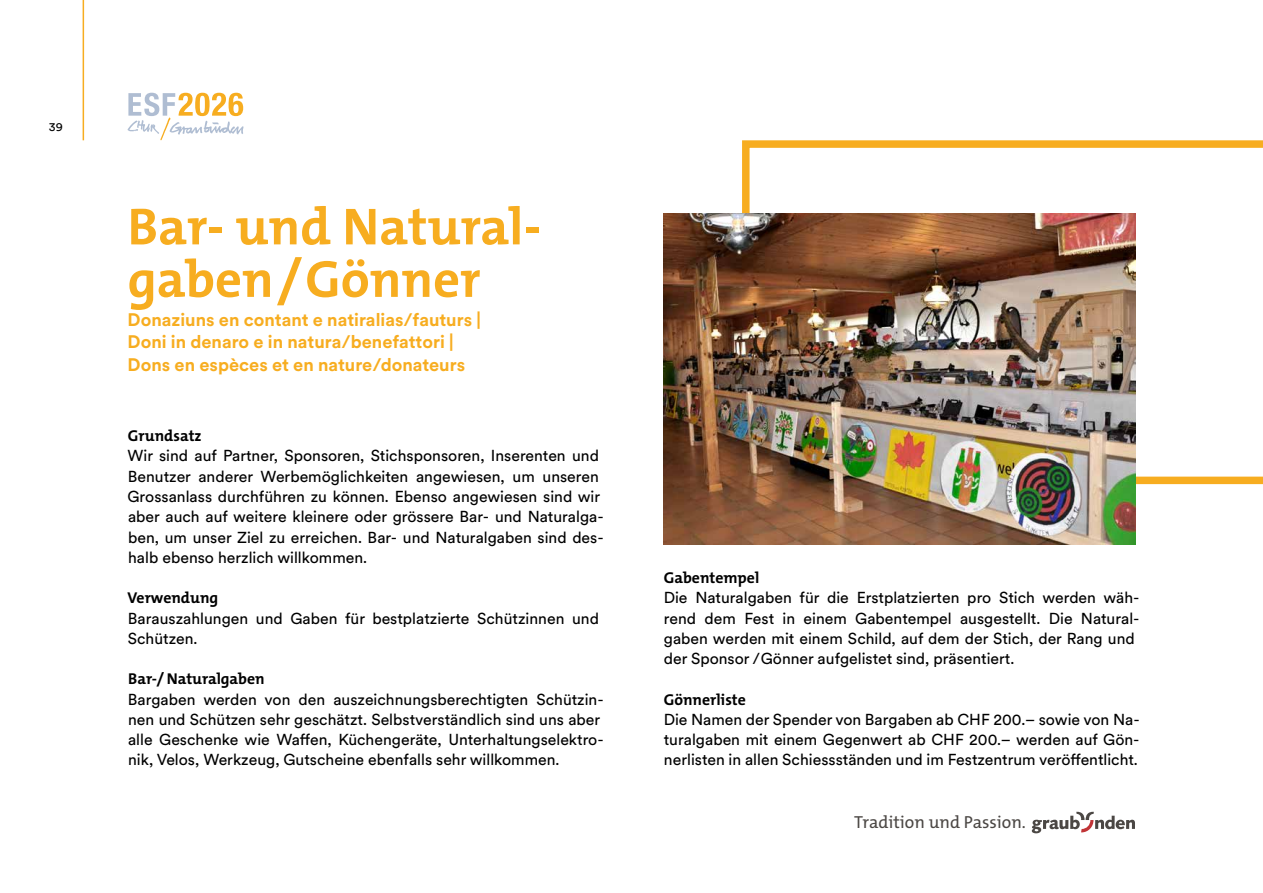
<style>
.page{position:relative;width:1263px;height:893px;background:#fff}
.page>*{position:absolute;margin:0;border:0;box-sizing:border-box;transform-origin:0 0}
.t1{font:700 52.5px/52.5px "The Mix B W7";color:#f7ad20}
.t2{font:700 18px/22.5px "Circulargraubuenden";color:#f7ad20}
.t3{font:17.4px "The Mix B W5 Plain";color:#4b4744}
.t4{font:15.75px/20.2px "Circulargraubuenden";color:#000}
.t5{font:700 15.75px "The Mix B W7";color:#000}
.t6{font:12px "Circulargraubuenden";color:#000}
</style>
<div class="page">
<hr style="left:83px;top:0;width:1px;height:140px;background:#f7ad20">
<svg style="left:128px;top:93px;width:116px;height:47px"></svg>
<svg style="left:1032px;top:812px;width:103px;height:21px"></svg>
<svg style="left:742px;top:140px;width:521px;height:344px"></svg>
<img style="left:663px;top:213px;width:472px;height:331px">
<p class="t6" style="left:49px;top:118px;width:15px">39</p>
<h1 class="t1" style="left:128px;top:201px;width:410px">Bar- und Natural&shy;gaben/Gönner</h1>
<p class="t2" style="left:128px;top:307px;width:355px">Donaziuns en contant e natiralias/fauturs |<br>Doni in denaro e in natura/benefattori |<br>Dons en espèces et en nature/donateurs</p>
<p class="t5" style="left:128px;top:426px;width:75px">Grundsatz</p>
<p class="t4" style="left:128px;top:445px;width:478px">Wir sind auf Partner, Sponsoren, Stichsponsoren, Inserenten und Benutzer anderer Werbemöglichkeiten angewiesen, um unseren Grossanlass durchführen zu können. Ebenso angewiesen sind wir aber auch auf weitere kleinere oder grössere Bar- und Naturalga&shy;ben, um unser Ziel zu erreichen. Bar- und Naturalgaben sind des&shy;halb ebenso herzlich willkommen.</p>
<p class="t5" style="left:128px;top:588px;width:92px">Verwendung</p>
<p class="t4" style="left:128px;top:607px;width:473px">Barauszahlungen und Gaben für bestplatzierte Schützinnen und<br>Schützen.</p>
<p class="t5" style="left:128px;top:669px;width:138px">Bar-/ Naturalgaben</p>
<p class="t4" style="left:128px;top:688px;width:477px">Bargaben werden von den auszeichnungsberechtigten Schützin&shy;nen und Schützen sehr geschätzt. Selbstverständlich sind uns aber alle Geschenke wie Waffen, Küchengeräte, Unterhaltungselektro&shy;nik, Velos, Werkzeug, Gutscheine ebenfalls sehr willkommen.</p>
<p class="t5" style="left:664px;top:568px;width:97px">Gabentempel</p>
<p class="t4" style="left:664px;top:587px;width:477px">Die Naturalgaben für die Erstplatzierten pro Stich werden wäh&shy;rend dem Fest in einem Gabentempel ausgestellt. Die Natural&shy;gaben werden mit einem Schild, auf dem der Stich, der Rang und der Sponsor /Gönner aufgelistet sind, präsentiert.</p>
<p class="t5" style="left:664px;top:689px;width:84px">Gönnerliste</p>
<p class="t4" style="left:664px;top:708px;width:477px;text-align:justify">Die Namen der Spender von Bargaben ab CHF 200.– sowie von Na&shy;turalgaben mit einem Gegenwert ab CHF 200.– werden auf Gön&shy;nerlisten in allen Schiessständen und im Festzentrum veröffentlicht.</p>
<p class="t3" style="left:854px;top:811px;width:173px">Tradition und Passion.</p>
</div>
